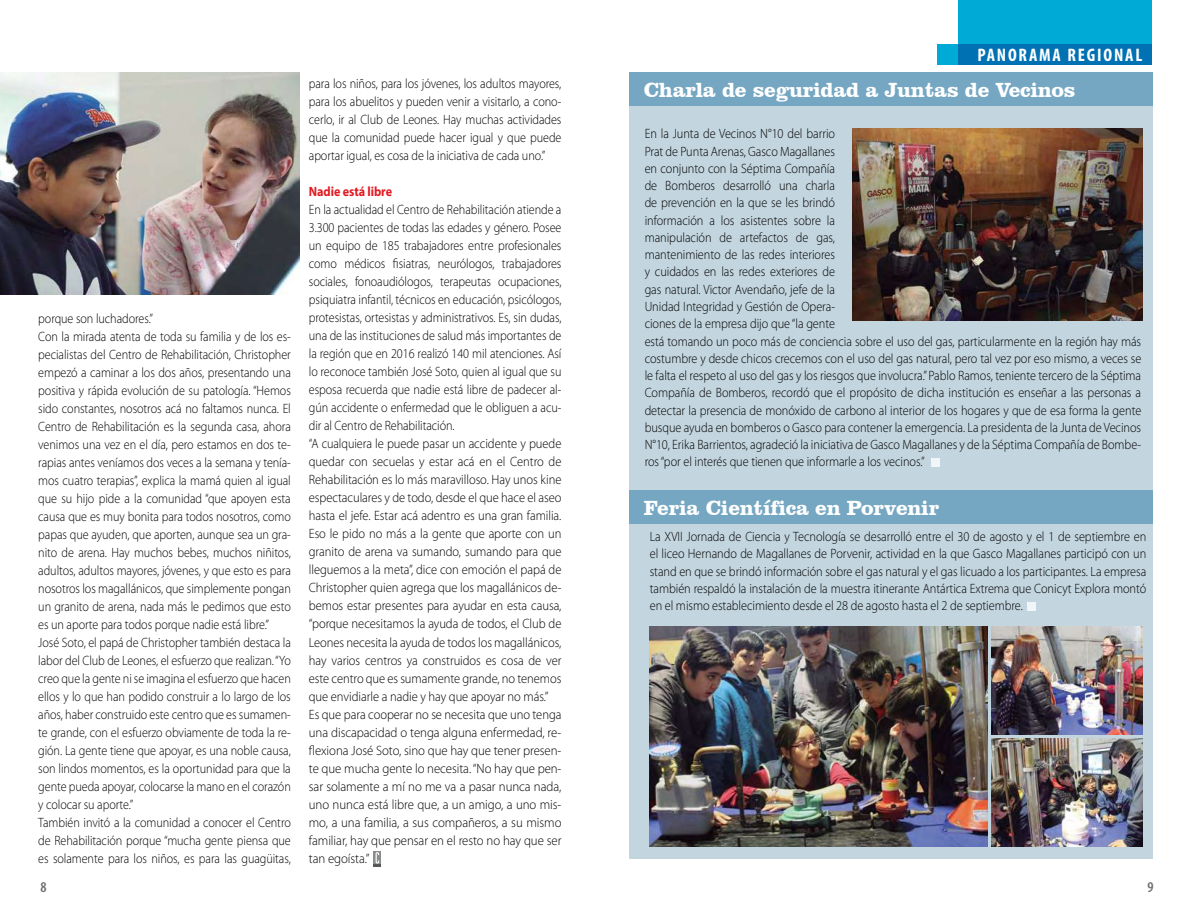
<style>
.page{position:relative;width:1191px;height:915px;background:#fff}
.page>*{position:absolute;margin:0;border:0;box-sizing:border-box;transform-origin:0 0}
.t1{font:700 21px "Clarendon BT";letter-spacing:-.01em;color:#fff}
.t2{font:700 condensed 18.15px "Myriad Pro";letter-spacing:.1em;color:#fff}
.t3{font:600 condensed 15px "Myriad Pro";color:#6b6c6f}
.t4{font:300 13.5px/18px "Myriad Pro";letter-spacing:-.005em;color:#000;scale:.9 1}
.t5{font:300 13.5px/17.2px "Myriad Pro";letter-spacing:-.005em;color:#000;scale:.91 1}
.t6{font:700 13.5px "Myriad Pro";letter-spacing:-.005em;color:#e11b22;scale:.9 1}
</style>
<div class="page">
<div style="left:958px;top:0;width:193px;height:65px;background:#00aad6"></div>
<svg style="left:937px;top:44px;width:214px;height:21px;background:#0076b6"></svg>
<img style="left:0;top:72px;width:299px;height:222px">
<div style="left:629px;top:72px;width:523px;height:786px;background:#c3d5df"></div>
<div style="left:629px;top:72px;width:523px;height:34px;background:#75a7c2"></div>
<div style="left:629px;top:490px;width:523px;height:34px;background:#75a7c2"></div>
<img style="left:852px;top:128px;width:290px;height:192px">
<img style="left:650px;top:626px;width:337px;height:220px">
<svg style="left:373px;top:851px;width:8px;height:15px"></svg>
<div style="left:931px;top:458px;width:8px;height:8px;background:#f1f5f7"></div>
<div style="left:1027px;top:602px;width:8px;height:8px;background:#f1f5f7"></div>
<img style="left:991px;top:626px;width:151px;height:108px">
<img style="left:991px;top:738px;width:151px;height:108px">
<p class="t4" style="left:38px;top:309px;width:282px">porque son luchadores.”<br>Con la mirada atenta de toda su familia y de los es&shy;pecialistas del Centro de Rehabilitación, Christopher empezó a caminar a los dos años, presentando una positiva y rápida evolución de su patología. “Hemos sido constantes, nosotros acá no faltamos nunca. El Centro de Rehabilitación es la segunda casa, ahora venimos una vez en el día, pero estamos en dos te&shy;rapias antes veníamos dos veces a la semana y tenía&shy;mos cuatro terapias”, explica la mamá quien al igual que su hijo pide a la comunidad “que apoyen esta causa que es muy bonita para todos nosotros, como papas que ayuden, que aporten, aunque sea un gra&shy;nito de arena. Hay muchos bebes, muchos niñitos, adultos, adultos mayores, jóvenes, y que esto es para nosotros los magallánicos, que simplemente pongan un granito de arena, nada más le pedimos que esto es un aporte para todos porque nadie está libre.” José Soto, el papá de Christopher también destaca la labor del Club de Leones, el esfuerzo que realizan. “Yo creo que la gente ni se imagina el esfuerzo que hacen ellos y lo que han podido construir a lo largo de los años, haber construido este centro que es sumamen&shy;te grande, con el esfuerzo obviamente de toda la re&shy;gión. La gente tiene que apoyar, es una noble causa, son lindos momentos, es la oportunidad para que la gente pueda apoyar, colocarse la mano en el corazón y colocar su aporte.”<br>También invitó a la comunidad a conocer el Centro de Rehabilitación porque “mucha gente piensa que es solamente para los niños, es para las guagüitas,</p>
<p class="t4" style="left:309px;top:74px;width:282px;text-align:justify">para los niños, para los jóvenes, los adultos mayores, para los abuelitos y pueden venir a visitarlo, a cono&shy;cerlo, ir al Club de Leones. Hay muchas actividades que la comunidad puede hacer igual y que puede aportar igual, es cosa de la iniciativa de cada uno.”</p>
<p class="t6" style="left:309px;top:183px;width:94px">Nadie está libre</p>
<p class="t4" style="left:309px;top:200px;width:282px">En la actualidad el Centro de Rehabilitación atiende a 3.300 pacientes de todas las edades y género. Posee un equipo de 185 trabajadores entre profesionales como médicos fisiatras, neurólogos, trabajadores sociales, fonoaudiólogos, terapeutas ocupaciones, psiquiatra infantil, técnicos en educación, psicólogos, protesistas, ortesistas y administrativos. Es, sin dudas, una de las instituciones de salud más importantes de la región que en 2016 realizó 140 mil atenciones. Así lo reconoce también José Soto, quien al igual que su esposa recuerda que nadie está libre de padecer al&shy;gún accidente o enfermedad que le obliguen a acu&shy;dir al Centro de Rehabilitación.<br>“A cualquiera le puede pasar un accidente y puede quedar con secuelas y estar acá en el Centro de Rehabilitación es lo más maravilloso. Hay unos kine espectaculares y de todo, desde el que hace el aseo hasta el jefe. Estar acá adentro es una gran familia.<br>Eso le pido no más a la gente que aporte con un granito de arena va sumando, sumando para que lleguemos a la meta”, dice con emoción el papá de Christopher quien agrega que los magallánicos de&shy;bemos estar presentes para ayudar en esta causa, “porque necesitamos la ayuda de todos, el Club de Leones necesita la ayuda de todos los magallánicos, hay varios centros ya construidos es cosa de ver este centro que es sumamente grande, no tenemos que envidiarle a nadie y hay que apoyar no más.” Es que para cooperar no se necesita que uno tenga una discapacidad o tenga alguna enfermedad, re&shy;flexiona José Soto, sino que hay que tener presen&shy;te que mucha gente lo necesita. “No hay que pen&shy;sar solamente a mí no me va a pasar nunca nada, uno nunca está libre que, a un amigo, a uno mis&shy;mo, a una familia, a sus compañeros, a su mismo familiar, hay que pensar en el resto no hay que ser tan egoísta.”</p>
<h2 class="t2" style="left:977px;top:44px;width:166px">PANORAMA REGIONAL</h2>
<h1 class="t1" style="left:644px;top:76px;width:433px">Charla de seguridad a Juntas de Vecinos</h1>
<p class="t5" style="left:644px;top:125px;width:547px">En la Junta de Vecinos N°10 del barrio<br>Prat de Punta Arenas, Gasco Magallanes<br>en conjunto con la Séptima Compañía<br>de Bomberos desarrolló una charla<br>de prevención en la que se les brindó<br>información a los asistentes sobre la<br>manipulación de artefactos de gas,<br>mantenimiento de las redes interiores<br>y cuidados en las redes exteriores de<br>gas natural. Victor Avendaño, jefe de la<br>Unidad Integridad y Gestión de Opera-<br>ciones de la empresa dijo que “la gente<br>está tomando un poco más de conciencia sobre el uso del gas, particularmente en la región hay más costumbre y desde chicos crecemos con el uso del gas natural, pero tal vez por eso mismo, a veces se le falta el respeto al uso del gas y los riesgos que involucra.” Pablo Ramos, teniente tercero de la Séptima Compañía de Bomberos, recordó que el propósito de dicha institución es enseñar a las personas a detectar la presencia de monóxido de carbono al interior de los hogares y que de esa forma la gente busque ayuda en bomberos o Gasco para contener la emergencia. La presidenta de la Junta de Vecinos N°10, Erika Barrientos, agradeció la iniciativa de Gasco Magallanes y de la Séptima Compañía de Bombe&shy;ros “por el interés que tienen que informarle a los vecinos.”</p>
<h1 class="t1" style="left:644px;top:494px;width:297px">Feria Científica en Porvenir</h1>
<p class="t5" style="left:650px;top:527px;width:547px;text-align:justify">La XVII Jornada de Ciencia y Tecnología se desarrolló entre el 30 de agosto y el 1 de septiembre en el liceo Hernando de Magallanes de Porvenir, actividad en la que Gasco Magallanes participó con un stand en que se brindó información sobre el gas natural y el gas licuado a los participantes. La empresa también respaldó la instalación de la muestra itinerante Antártica Extrema que Conicyt Explora montó en el mismo establecimiento desde el 28 de agosto hasta el 2 de septiembre.</p>
<p class="t3" style="left:40px;top:878px;width:8px">8</p>
<p class="t3" style="left:1147px;top:878px;width:8px">9</p>
</div>
